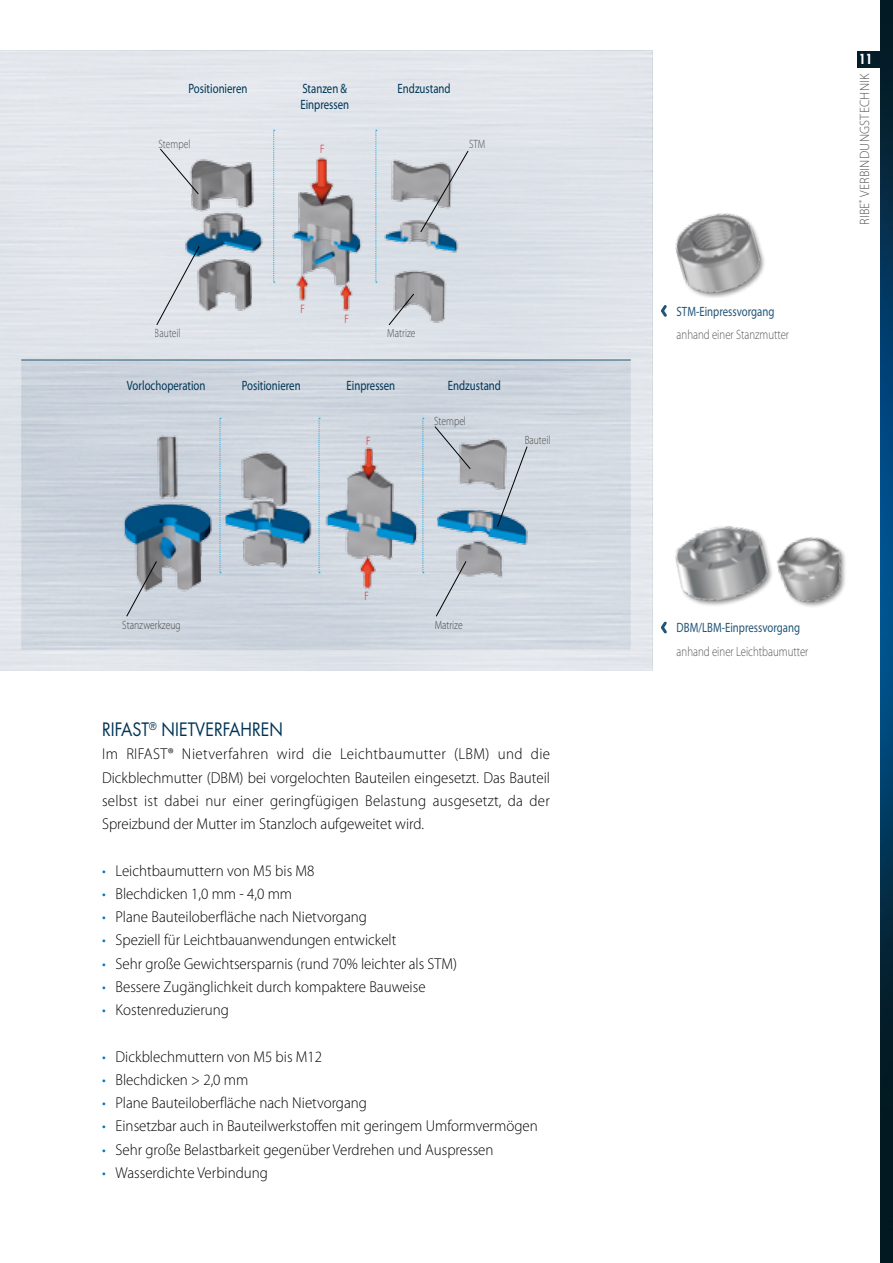
<style>
.page{position:relative;width:893px;height:1263px;background:#fff}
.page>*{position:absolute;margin:0;border:0;box-sizing:border-box;transform-origin:0 0}
._0408lauftext{font:18px "Futura";color:#003556;scale:.9 1}
._0408lauftext-2{font:300 15.75px/23.2px "Myriad Pro";color:#000;text-align:justify;scale:.95 1}
.t1{font:13.5px/15.8px "Myriad Pro";color:#003556;scale:.8 1}
.t2{font:300 13.5px "Myriad Pro";color:#565656;scale:.8 1}
.t3{font:13.5px "Myriad Pro";color:#215476;scale:.8 1}
.t4{font:300 13.5px "Myriad Pro";letter-spacing:.02em;color:#565656;scale:.95 1}
.t5{font:700 condensed 13.5px "Futura";color:#fff}
.t6{font:300 12.15px "Myriad Pro";color:#d40f14;scale:.8 1}
.t7{font:300 12px "Myriad Pro";color:#565656;scale:.8 1}
.s1{color:#0076be}
</style>
<div class="page">
<img style="left:880px;top:0;width:13px;height:1263px">
<img style="left:857px;top:51px;width:36px;height:17px">
<svg style="left:0;top:51px;width:652px;height:620px;background:#dbe0e6"></svg>
<hr style="left:21px;top:360px;width:610px;height:1px;background:#215476">
<img style="left:675px;top:213px;width:90px;height:85px">
<svg style="left:661px;top:305px;width:6px;height:12px"></svg>
<img style="left:177px;top:127px;width:285px;height:198px">
<svg style="left:273px;top:130px;width:2px;height:153px"></svg>
<svg style="left:375px;top:130px;width:2px;height:153px"></svg>
<svg style="left:420px;top:150px;width:49px;height:83px;background:#c0c3c8"></svg>
<svg style="left:156px;top:246px;width:44px;height:79px;background:#d2d9e0"></svg>
<svg style="left:388px;top:293px;width:26px;height:32px"></svg>
<svg style="left:160px;top:149px;width:39px;height:45px;background:#d0d3d8"></svg>
<img style="left:92px;top:409px;width:455px;height:231px">
<svg style="left:436px;top:561px;width:30px;height:56px;background:#c9ced6"></svg>
<svg style="left:126px;top:561px;width:31px;height:56px;background:#b0b4bb"></svg>
<svg style="left:497px;top:446px;width:31px;height:81px;background:#b3bdc8"></svg>
<svg style="left:434px;top:426px;width:37px;height:43px;background:#bfc5cc"></svg>
<img style="left:675px;top:525px;width:97px;height:81px">
<svg style="left:661px;top:621px;width:6px;height:13px"></svg>
<img style="left:776px;top:537px;width:69px;height:70px">
<p class="t1" style="left:188px;top:80px;width:75px">Positionieren</p>
<p class="t1" style="left:300px;top:80px;width:62px">Stanzen &amp;<br>Einpressen</p>
<p class="t1" style="left:398px;top:80px;width:68px">Endzustand</p>
<p class="t7" style="left:158px;top:136px;width:41px">Stempel</p>
<p class="t7" style="left:469px;top:136px;width:22px">STM</p>
<p class="t6" style="left:320px;top:142px;width:7px">F</p>
<p class="t6" style="left:301px;top:302px;width:7px">F</p>
<p class="t6" style="left:344px;top:312px;width:7px">F</p>
<p class="t7" style="left:155px;top:326px;width:34px">Bauteil</p>
<p class="t7" style="left:387px;top:326px;width:37px">Matrize</p>
<p class="t1" style="left:127px;top:377px;width:100px">Vorlochoperation</p>
<p class="t1" style="left:242px;top:377px;width:75px">Positionieren</p>
<p class="t1" style="left:346px;top:377px;width:62px">Einpressen</p>
<p class="t1" style="left:448px;top:377px;width:68px">Endzustand</p>
<p class="t6" style="left:366px;top:434px;width:7px">F</p>
<p class="t6" style="left:364px;top:589px;width:7px">F</p>
<p class="t7" style="left:434px;top:413px;width:41px">Stempel</p>
<p class="t7" style="left:122px;top:617px;width:74px">Stanzwerkzeug</p>
<p class="t7" style="left:434px;top:617px;width:37px">Matrize</p>
<p class="t7" style="left:525px;top:433px;width:34px">Bauteil</p>
<p class="_0408lauftext" style="left:102px;top:718px;width:203px">RIFAST<sup>®</sup> NIETVERFAHREN</p>
<p class="_0408lauftext-2" style="left:102px;top:742px;width:473px">Im RIFAST® Nietverfahren wird die Leichtbaumutter (LBM) und die Dickblechmutter (DBM) bei vorgelochten Bauteilen eingesetzt. Das Bauteil selbst ist dabei nur einer geringfügigen Belastung ausgesetzt, da der Spreizbund der Mutter im Stanzloch aufgeweitet wird.</p>
<p class="_0408lauftext-2" style="left:102px;top:859px;width:225px"><span class="s1">•</span> Leichtbaumuttern von M5 bis M8</p>
<p class="_0408lauftext-2" style="left:102px;top:882px;width:202px"><span class="s1">•</span> Blechdicken 1,0 mm - 4,0 mm</p>
<p class="_0408lauftext-2" style="left:102px;top:905px;width:280px"><span class="s1">•</span> Plane Bauteiloberfläche nach Nietvorgang</p>
<p class="_0408lauftext-2" style="left:102px;top:928px;width:311px"><span class="s1">•</span> Speziell für Leichtbauanwendungen entwickelt</p>
<p class="_0408lauftext-2" style="left:102px;top:952px;width:375px"><span class="s1">•</span> Sehr große Gewichtsersparnis (rund 70% leichter als STM)</p>
<p class="_0408lauftext-2" style="left:102px;top:975px;width:342px"><span class="s1">•</span> Bessere Zugänglichkeit durch kompaktere Bauweise</p>
<p class="_0408lauftext-2" style="left:102px;top:998px;width:135px"><span class="s1">•</span> Kostenreduzierung</p>
<p class="_0408lauftext-2" style="left:102px;top:1045px;width:233px"><span class="s1">•</span> Dickblechmuttern von M5 bis M12</p>
<p class="_0408lauftext-2" style="left:102px;top:1068px;width:156px"><span class="s1">•</span> Blechdicken &gt; 2,0 mm</p>
<p class="_0408lauftext-2" style="left:102px;top:1091px;width:280px"><span class="s1">•</span> Plane Bauteiloberfläche nach Nietvorgang</p>
<p class="_0408lauftext-2" style="left:102px;top:1114px;width:460px"><span class="s1">•</span> Einsetzbar auch in Bauteilwerkstoffen mit geringem Umformvermögen</p>
<p class="_0408lauftext-2" style="left:102px;top:1138px;width:414px"><span class="s1">•</span> Sehr große Belastbarkeit gegenüber Verdrehen und Auspressen</p>
<p class="_0408lauftext-2" style="left:102px;top:1161px;width:176px"><span class="s1">•</span> Wasserdichte Verbindung</p>
<p class="t3" style="left:677px;top:303px;width:124px">STM-Einpressvorgang</p>
<p class="t2" style="left:677px;top:327px;width:142px">anhand einer Stanzmutter</p>
<p class="t5" style="left:859px;top:51px;width:15px">11</p>
<p class="t4" style="left:856px;top:225px;width:161px;rotate:-90deg">RIBE<sup>®</sup> VERBINDUNGSTECHNIK</p>
<p class="t3" style="left:677px;top:619px;width:156px">DBM/LBM-Einpressvorgang</p>
<p class="t2" style="left:677px;top:643px;width:166px">anhand einer Leichtbaumutter</p>
</div>
